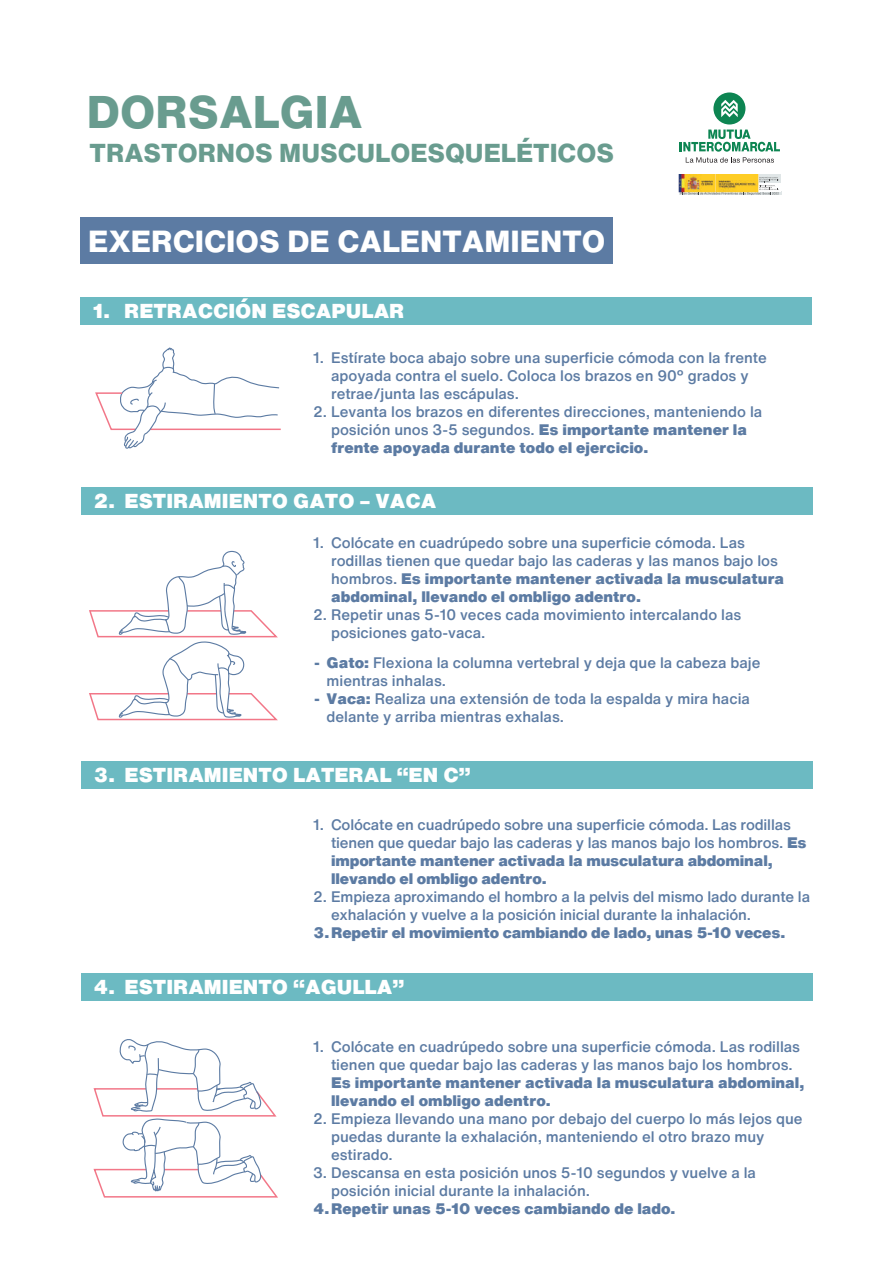
<style>
.page{position:relative;width:893px;height:1263px;background:#fff}
.page>*{position:absolute;margin:0;border:0;box-sizing:border-box;transform-origin:0 0}
.t1{font:800 45px "Helvetica Now Text";color:#699c8f}
.t2{font:800 30px "Helvetica Now Text";color:#fff}
.t3{font:800 25.5px "Helvetica Now Text";color:#699c8f}
.t4{font:900 19.8px "Helvetica Now Text";color:#fff}
.t5{font:500 15px/18px "Helvetica Now Text";color:#5c7ba3}
.t6{font:900 15px/18px "Helvetica Now Text";color:#5c7ba3}
.s1{font-weight:900}
</style>
<div class="page">
<div style="left:81px;top:761px;width:731px;height:27px;background:#6cbac2"></div>
<svg style="left:713px;top:92px;width:32px;height:32px"></svg>
<svg style="left:680px;top:130px;width:100px;height:33px"></svg>
<div style="left:81px;top:973px;width:731px;height:27px;background:#6cbac2"></div>
<div style="left:81px;top:487px;width:731px;height:28px;background:#6cbac2"></div>
<div style="left:81px;top:297px;width:731px;height:27px;background:#6cbac2"></div>
<div style="left:81px;top:218px;width:532px;height:46px;background:#5c7ba3"></div>
<svg style="left:679px;top:192px;width:102px;height:3px"></svg>
<div style="left:757px;top:174px;width:24px;height:9px;background:#e0e6e7"></div>
<img style="left:678px;top:174px;width:80px;height:18px">
<svg style="left:681px;top:177px;width:98px;height:18px;background:#dbbd63"></svg>
<hr style="left:150px;top:429px;width:131px;height:1px;background:#f27788">
<svg style="left:95px;top:347px;width:185px;height:102px"></svg>
<svg style="left:89px;top:550px;width:189px;height:171px"></svg>
<svg style="left:93px;top:1039px;width:185px;height:159px"></svg>
<h1 class="t1" style="left:87px;top:78px;width:277px">DORSALGIA</h1>
<h3 class="t3" style="left:90px;top:134px;width:526px">TRASTORNOS MUSCULOESQUELÉTICOS</h3>
<h2 class="t2" style="left:88px;top:219px;width:519px">EXERCICIOS DE CALENTAMIENTO</h2>
<h3 class="t4" style="left:93px;top:296px;width:313px">1. RETRACCIÓN ESCAPULAR</h3>
<p class="t5" style="left:331px;top:348px;width:437px;text-indent:-18px">1. Estírate boca abajo sobre una superficie cómoda con la frente apoyada contra el suelo. Coloca los brazos en 90º grados y retrae/junta las escápulas.</p>
<p class="t5" style="left:331px;top:402px;width:433px;text-indent:-18px">2. Levanta los brazos en diferentes direcciones, manteniendo la posición unos 3-5 segundos. <span class="s1">Es importante mantener la frente apoyada durante todo el ejercicio.</span></p>
<h3 class="t4" style="left:93px;top:486px;width:344px">2. ESTIRAMIENTO GATO – VACA</h3>
<p class="t5" style="left:331px;top:533px;width:455px;text-indent:-18px">1. Colócate en cuadrúpedo sobre una superficie cómoda. Las rodillas tienen que quedar bajo las caderas y las manos bajo los hombros. <span class="s1">Es importante mantener activada la musculatura abdominal, llevando el ombligo adentro.</span></p>
<p class="t5" style="left:331px;top:605px;width:412px;text-indent:-18px">2. Repetir unas 5-10 veces cada movimiento intercalando las posiciones gato-vaca.</p>
<p class="t5" style="left:327px;top:654px;width:435px;text-indent:-12px"><span class="s1">- Gato:</span> Flexiona la columna vertebral y deja que la cabeza baje mientras inhalas.</p>
<p class="t5" style="left:327px;top:690px;width:425px;text-indent:-12px"><span class="s1">- Vaca:</span> Realiza una extensión de toda la espalda y mira hacia delante y arriba mientras exhalas.</p>
<h3 class="t4" style="left:93px;top:760px;width:379px">3. ESTIRAMIENTO LATERAL “EN C”</h3>
<p class="t5" style="left:331px;top:816px;width:477px;text-indent:-18px">1. Colócate en cuadrúpedo sobre una superficie cómoda. Las rodillas tienen que quedar bajo las caderas y las manos bajo los hombros. <span class="s1">Es importante mantener activada la musculatura abdominal, llevando el ombligo adentro.</span></p>
<p class="t5" style="left:331px;top:888px;width:480px;text-indent:-18px">2. Empieza aproximando el hombro a la pelvis del mismo lado durante la exhalación y vuelve a la posición inicial durante la inhalación.</p>
<p class="t6" style="left:313px;top:924px;width:474px">3.Repetir el movimiento cambiando de lado, unas 5-10 veces.</p>
<h3 class="t4" style="left:93px;top:972px;width:312px">4. ESTIRAMIENTO “AGULLA”</h3>
<p class="t5" style="left:331px;top:1037px;width:471px;text-indent:-18px">1. Colócate en cuadrúpedo sobre una superficie cómoda. Las rodillas tienen que quedar bajo las caderas y las manos bajo los hombros.</p>
<p class="t6" style="left:331px;top:1073px;width:475px">Es importante mantener activada la musculatura abdominal, llevando el ombligo adentro.</p>
<p class="t5" style="left:331px;top:1109px;width:473px;text-indent:-18px">2. Empieza llevando una mano por debajo del cuerpo lo más lejos que puedas durante la exhalación, manteniendo el otro brazo muy estirado.</p>
<p class="t5" style="left:331px;top:1163px;width:426px;text-indent:-18px">3. Descansa en esta posición unos 5-10 segundos y vuelve a la posición inicial durante la inhalación.</p>
<p class="t6" style="left:313px;top:1199px;width:364px">4.Repetir unas 5-10 veces cambiando de lado.</p>
</div>
